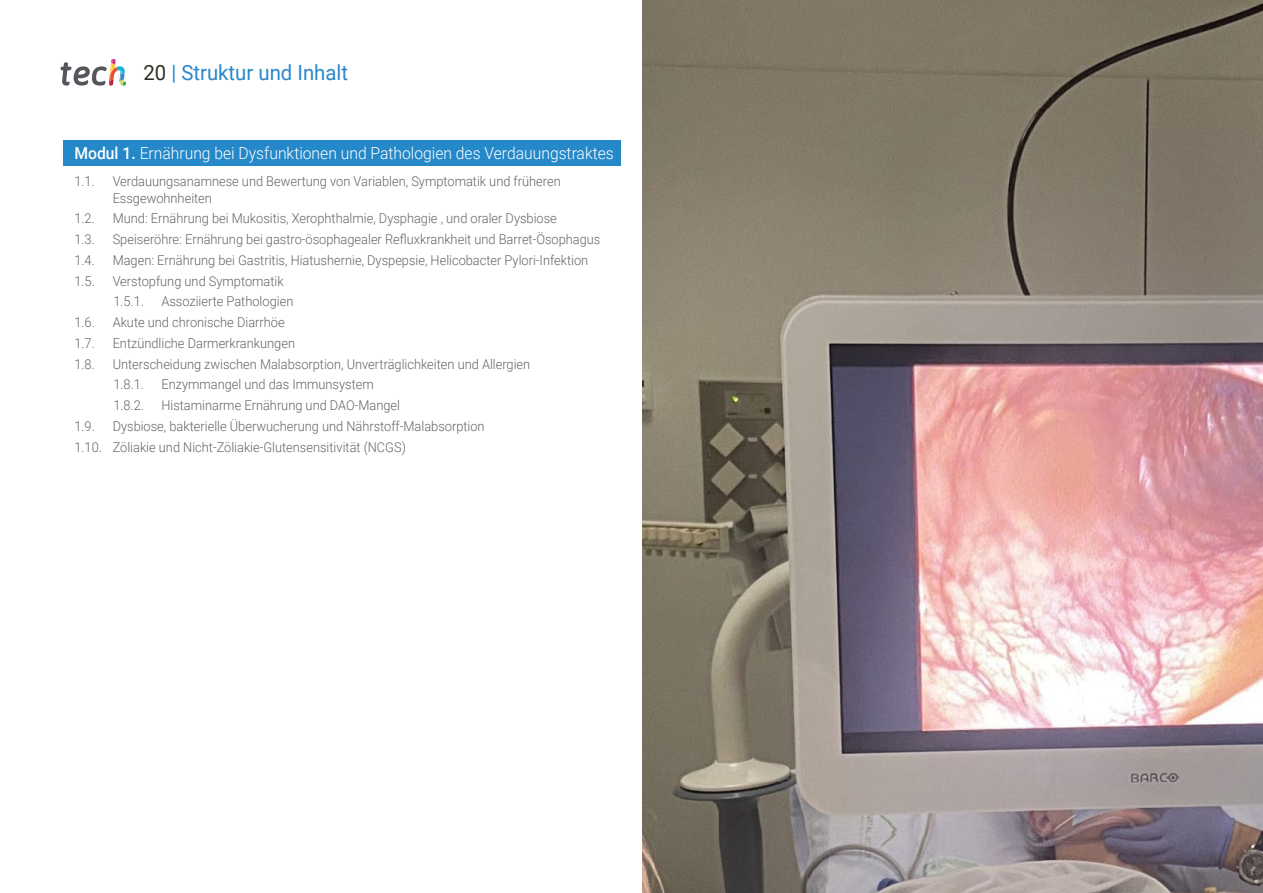
<style>
.page{position:relative;width:1263px;height:893px;background:#fff}
.page>*{position:absolute;margin:0;border:0;box-sizing:border-box;transform-origin:0 0}
.t1{font:21px "Roboto";color:#2988c9}
.t2{font:300 16.5px "Roboto";color:#fff;scale:.95 1}
.t3{font:300 13.5px/20.7px "Roboto";color:#61646a;scale:.95 1}
.s1{color:#312e20}
.s2{font-weight:500}
</style>
<div class="page">
<svg style="left:61px;top:59px;width:65px;height:27px"></svg>
<div style="left:63px;top:140px;width:558px;height:25px;background:#2488c9"></div>
<img style="left:642px;top:0;width:621px;height:893px">
<h1 class="t1" style="left:144px;top:57px;width:206px"><span class="s1">20</span> | Struktur und Inhalt</h1>
<p class="t2" style="left:74px;top:142px;width:569px"><span class="s2">Modul 1.</span> Ernährung bei Dysfunktionen und Pathologien des Verdauungstraktes</p>
<p class="t3" style="left:74px;top:171px;width:23px">1.1.</p>
<p class="t3" style="left:113px;top:173px;width:473px;line-height:16.5px">Verdauungsanamnese und Bewertung von Variablen, Symptomatik und früheren<br>Essgewohnheiten</p>
<p class="t3" style="left:74px;top:208px;width:23px">1.2.</p>
<p class="t3" style="left:113px;top:208px;width:469px">Mund: Ernährung bei Mukositis, Xerophthalmie, Dysphagie , und oraler Dysbiose</p>
<p class="t3" style="left:74px;top:229px;width:23px">1.3.</p>
<p class="t3" style="left:113px;top:229px;width:515px">Speiseröhre: Ernährung bei gastro-ösophagealer Refluxkrankheit und Barret-Ösophagus</p>
<p class="t3" style="left:74px;top:249px;width:23px">1.4.</p>
<p class="t3" style="left:113px;top:249px;width:502px">Magen: Ernährung bei Gastritis, Hiatushernie, Dyspepsie, Helicobacter Pylori-Infektion</p>
<p class="t3" style="left:74px;top:270px;width:23px">1.5.</p>
<p class="t3" style="left:113px;top:270px;width:182px">Verstopfung und Symptomatik<br>1.5.1.</p>
<p class="t3" style="left:161px;top:291px;width:140px">Assoziierte Pathologien</p>
<p class="t3" style="left:74px;top:312px;width:23px">1.6.</p>
<p class="t3" style="left:113px;top:312px;width:183px">Akute und chronische Diarrhöe</p>
<p class="t3" style="left:74px;top:332px;width:23px">1.7.</p>
<p class="t3" style="left:113px;top:332px;width:193px">Entzündliche Darmerkrankungen</p>
<p class="t3" style="left:74px;top:353px;width:23px">1.8.</p>
<p class="t3" style="left:113px;top:353px;width:441px">Unterscheidung zwischen Malabsorption, Unverträglichkeiten und Allergien<br>1.8.1.</p>
<p class="t3" style="left:161px;top:374px;width:225px">Enzymmangel und das Immunsystem</p>
<p class="t3" style="left:113px;top:395px;width:34px">1.8.2.</p>
<p class="t3" style="left:161px;top:395px;width:253px">Histaminarme Ernährung und DAO-Mangel</p>
<p class="t3" style="left:74px;top:415px;width:433px;text-indent:38px">Dysbiose, bakterielle Überwucherung und Nährstoff-Malabsorption<br>1.10. Zöliakie und Nicht-Zöliakie-Glutensensitivität (NCGS)</p>
<p class="t3" style="left:74px;top:415px;width:23px">1.9.</p>
</div>
